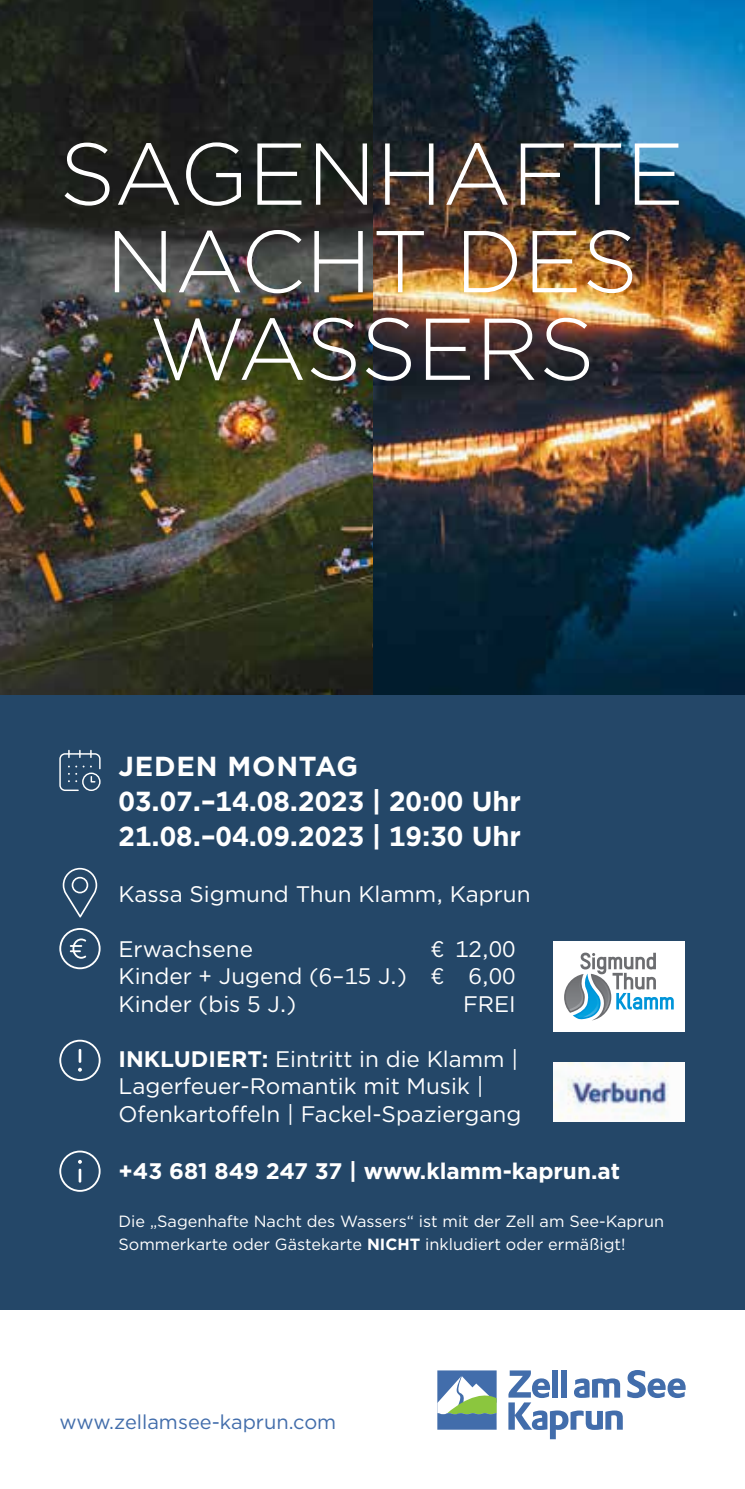
<style>
.page{position:relative;width:745px;height:1489px;background:#fff}
.page>*{position:absolute;margin:0;border:0;box-sizing:border-box;transform-origin:0 0}
.t1{font:300 87.5px "Gotham";color:#fff}
.t2{font:700 27.5px "Gotham";color:#fff}
.t3{font:700 27.5px "Gotham";letter-spacing:.03em;color:#fff}
.t4{font:22.5px/27.5px "Gotham";color:#fff}
.t5{font:700 22.5px "Gotham";color:#fff}
.t6{font:20px "Gotham";color:#426dab}
.t7{font:16.25px/22.5px "Gotham";color:#fff}
.s1{font-weight:700}
</style>
<div class="page">
<img style="left:0;top:0;width:744px;height:695px">
<div style="left:0;top:695px;width:744px;height:615px;background:#244768"></div>
<svg style="left:508px;top:1370px;width:177px;height:68px"></svg>
<svg style="left:437px;top:1370px;width:59px;height:59px"></svg>
<img style="left:553px;top:1062px;width:131px;height:59px">
<div style="left:553px;top:941px;width:131px;height:90px;background:#fff"></div>
<svg style="left:564px;top:952px;width:109px;height:68px"></svg>
<svg style="left:63px;top:867px;width:34px;height:50px"></svg>
<svg style="left:59px;top:928px;width:41px;height:41px"></svg>
<svg style="left:59px;top:1150px;width:41px;height:41px"></svg>
<svg style="left:59px;top:1039px;width:41px;height:41px"></svg>
<svg style="left:59px;top:749px;width:41px;height:42px"></svg>
<p class="t1" style="left:59px;top:118px;width:626px">SAGENHAFTE</p>
<p class="t1" style="left:106px;top:206px;width:533px">NACHT DES</p>
<p class="t1" style="left:149px;top:293px;width:447px">WASSERS</p>
<p class="t3" style="left:118px;top:748px;width:241px">JEDEN MONTAG</p>
<p class="t2" style="left:118px;top:783px;width:404px">03.07.–14.08.2023 | 20:00 Uhr</p>
<p class="t2" style="left:118px;top:818px;width:404px">21.08.–04.09.2023 | 19:30 Uhr</p>
<p class="t4" style="left:118px;top:879px;width:413px">Kassa Sigmund Thun Klamm, Kaprun</p>
<p class="t4" style="left:118px;top:934px;width:136px">Erwachsene</p>
<p class="t4" style="left:430px;top:934px;width:87px">€ 12,00</p>
<p class="t4" style="left:118px;top:961px;width:398px">Kinder + Jugend (6–15 J.) € 6,00</p>
<p class="t4" style="left:118px;top:989px;width:179px">Kinder (bis 5 J.)</p>
<p class="t4" style="left:463px;top:989px;width:54px">FREI</p>
<p class="t4" style="left:118px;top:1044px;width:401px"><span class="s1">INKLUDIERT:</span> Eintritt in die Klamm |</p>
<p class="t4" style="left:118px;top:1071px;width:404px">Lagerfeuer-Romantik mit Musik |<br>Ofenkartoffeln | Fackel-Spaziergang</p>
<p class="t5" style="left:118px;top:1155px;width:502px">+43 681 849 247 37 | www.klamm-kaprun.at</p>
<p class="t7" style="left:118px;top:1209px;width:546px">Die „Sagenhafte Nacht des Wassers“ ist mit der Zell am See-Kaprun<br>Sommerkarte oder Gästekarte <span class="s1">NICHT</span> inkludiert oder ermäßigt!</p>
<p class="t6" style="left:59px;top:1409px;width:278px">www.zellamsee-kaprun.com</p>
</div>
